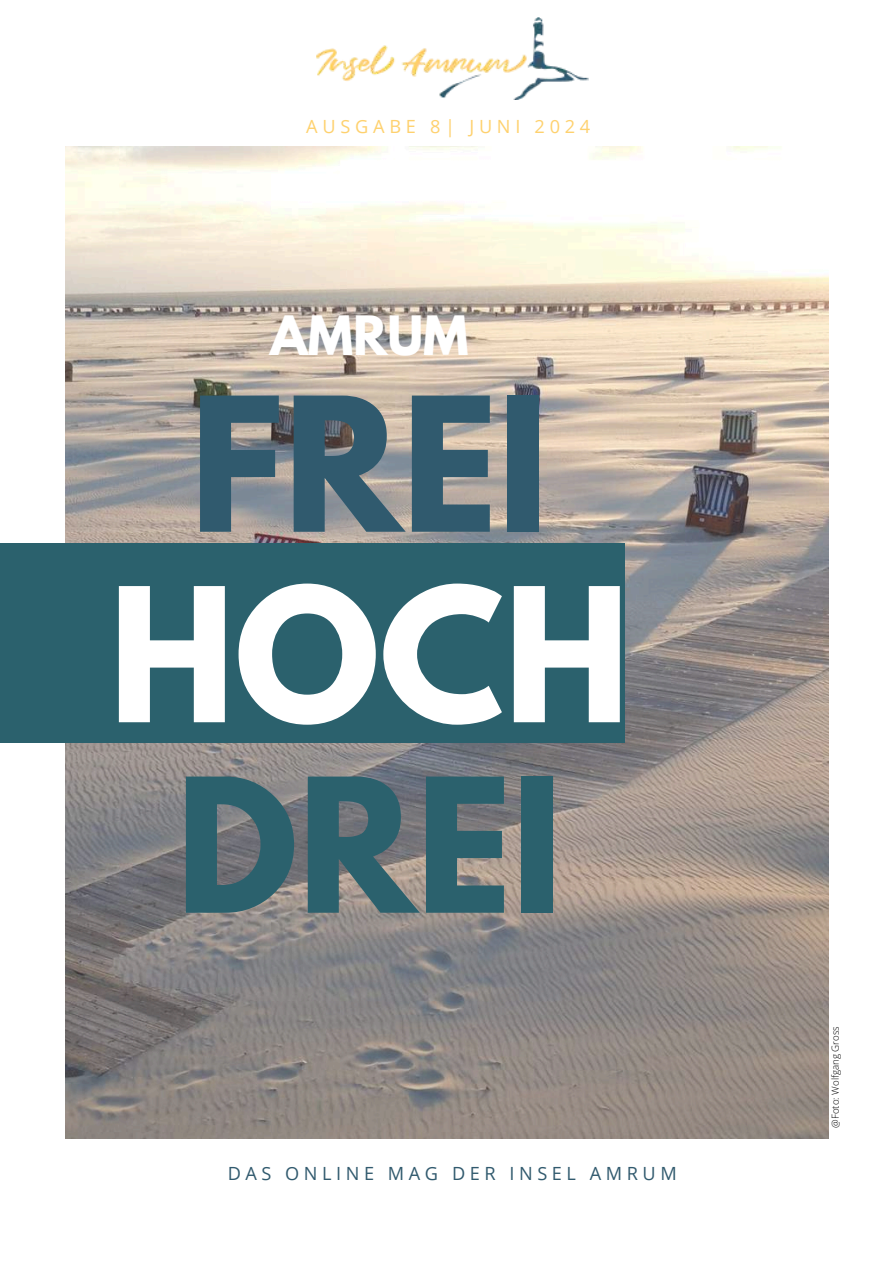
<style>
.page{position:relative;width:894px;height:1264px;background:#fff}
.page>*{position:absolute;margin:0;border:0;box-sizing:border-box;transform-origin:0 0}
.t1{font:700 165px "League Spartan";color:#305a6e}
.t2{font:700 165px "League Spartan";color:#fff}
.t3{font:700 165px "League Spartan";color:#2b616d}
.t4{font:700 48px "League Spartan";color:#fff}
.t5{font:18.15px "Open Sans";letter-spacing:.25em;color:#315a6e}
.t6{font:18.15px "Open Sans";letter-spacing:.26em;color:#fed16e}
.t7{font:300 9.75px "Open Sans";color:#000}
</style>
<div class="page">
<img style="left:317px;top:18px;width:271px;height:82px">
<img style="left:65px;top:147px;width:763px;height:991px">
<div style="left:0;top:543px;width:625px;height:199px;background:#2b616d"></div>
<p class="t6" style="left:306px;top:113px;width:285px">AUSGABE 8| JUNI 2024</p>
<h2 class="t4" style="left:270px;top:312px;width:200px">AMRUM</h2>
<h1 class="t1" style="left:190px;top:383px;width:360px">FREI</h1>
<h1 class="t2" style="left:109px;top:573px;width:522px">HOCH</h1>
<h1 class="t3" style="left:176px;top:764px;width:388px">DREI</h1>
<p class="t5" style="left:227px;top:1160px;width:450px">DAS ONLINE MAG DER INSEL AMRUM</p>
<p class="t7" style="left:828px;top:1127px;width:103px;rotate:-90deg">@Foto: Wolfgang Gross</p>
</div>
